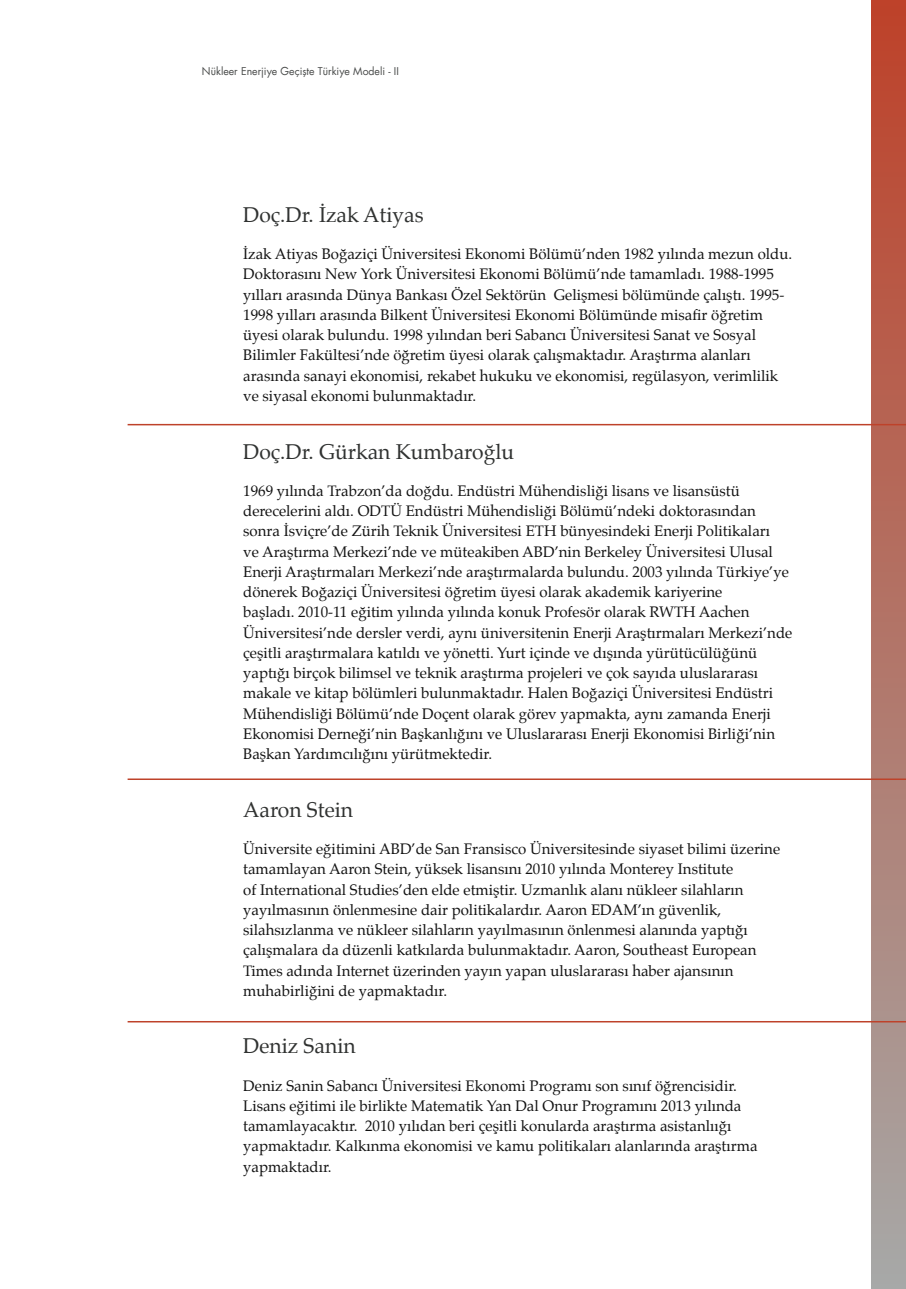
<style>
.page{position:relative;width:906px;height:1289px;background:#fff}
.page>*{position:absolute;margin:0;border:0;box-sizing:border-box;transform-origin:0 0}
.t1{font:21px "Palatino";color:#303231}
.t2{font:15px/20.2px "Palatino";color:#121212}
.t3{font:10.5px "Futura";color:#4a4c4b}
</style>
<div class="page">
<hr style="left:128px;top:424px;width:778px;height:1px;background:#be422a">
<hr style="left:128px;top:778px;width:778px;height:2px;background:#be422a">
<hr style="left:128px;top:1020px;width:778px;height:2px;background:#be422a">
<div style="left:872px;top:0;width:34px;height:1288px;background:linear-gradient(to bottom,#be4129,#a7a8a7)"></div>
<p class="t3" style="left:202px;top:64px;width:198px">Nükleer Enerjiye Geçişte Türkiye Modeli - II</p>
<h1 class="t1" style="left:243px;top:197px;width:182px">Doç.Dr. İzak Atiyas</h1>
<p class="t2" style="left:243px;top:244px;width:550px">İzak Atiyas Boğaziçi Üniversitesi Ekonomi Bölümü’nden 1982 yılında mezun oldu.<br>Doktorasını New York Üniversitesi Ekonomi Bölümü’nde tamamladı. 1988-1995 yılları arasında Dünya Bankası Özel Sektörün Gelişmesi bölümünde çalıştı. 1995- 1998 yılları arasında Bilkent Üniversitesi Ekonomi Bölümünde misafir öğretim üyesi olarak bulundu. 1998 yılından beri Sabancı Üniversitesi Sanat ve Sosyal Bilimler Fakültesi’nde öğretim üyesi olarak çalışmaktadır. Araştırma alanları arasında sanayi ekonomisi, rekabet hukuku ve ekonomisi, regülasyon, verimlilik ve siyasal ekonomi bulunmaktadır.</p>
<h1 class="t1" style="left:243px;top:434px;width:272px">Doç.Dr. Gürkan Kumbaroğlu</h1>
<p class="t2" style="left:243px;top:480px;width:550px">1969 yılında Trabzon’da doğdu. Endüstri Mühendisliği lisans ve lisansüstü derecelerini aldı. ODTÜ Endüstri Mühendisliği Bölümü’ndeki doktorasından sonra İsviçre’de Zürih Teknik Üniversitesi ETH bünyesindeki Enerji Politikaları<br>ve Araştırma Merkezi’nde ve müteakiben ABD’nin Berkeley Üniversitesi Ulusal Enerji Araştırmaları Merkezi’nde araştırmalarda bulundu. 2003 yılında Türkiye’ye dönerek Boğaziçi Üniversitesi öğretim üyesi olarak akademik kariyerine<br>başladı. 2010-11 eğitim yılında yılında konuk Profesör olarak RWTH Aachen Üniversitesi’nde dersler verdi, aynı üniversitenin Enerji Araştırmaları Merkezi’nde çeşitli araştırmalara katıldı ve yönetti. Yurt içinde ve dışında yürütücülüğünü yaptığı birçok bilimsel ve teknik araştırma projeleri ve çok sayıda uluslararası makale ve kitap bölümleri bulunmaktadır. Halen Boğaziçi Üniversitesi Endüstri Mühendisliği Bölümü’nde Doçent olarak görev yapmakta, aynı zamanda Enerji Ekonomisi Derneği’nin Başkanlığını ve Uluslararası Enerji Ekonomisi Birliği’nin Başkan Yardımcılığını yürütmektedir.</p>
<h1 class="t1" style="left:243px;top:792px;width:111px">Aaron Stein</h1>
<p class="t2" style="left:243px;top:838px;width:538px">Üniversite eğitimini ABD’de San Fransisco Üniversitesinde siyaset bilimi üzerine tamamlayan Aaron Stein, yüksek lisansını 2010 yılında Monterey Institute<br>of International Studies’den elde etmiştir. Uzmanlık alanı nükleer silahların yayılmasının önlenmesine dair politikalardır. Aaron EDAM’ın güvenlik, silahsızlanma ve nükleer silahların yayılmasının önlenmesi alanında yaptığı çalışmalara da düzenli katkılarda bulunmaktadır. Aaron, Southeast European Times adında Internet üzerinden yayın yapan uluslararası haber ajansının muhabirliğini de yapmaktadır.</p>
<h1 class="t1" style="left:243px;top:1028px;width:114px">Deniz Sanin</h1>
<p class="t2" style="left:243px;top:1075px;width:516px">Deniz Sanin Sabancı Üniversitesi Ekonomi Programı son sınıf öğrencisidir.<br>Lisans eğitimi ile birlikte Matematik Yan Dal Onur Programını 2013 yılında tamamlayacaktır. 2010 yılıdan beri çeşitli konularda araştırma asistanlıığı yapmaktadır. Kalkınma ekonomisi ve kamu politikaları alanlarında araştırma yapmaktadır.</p>
</div>
